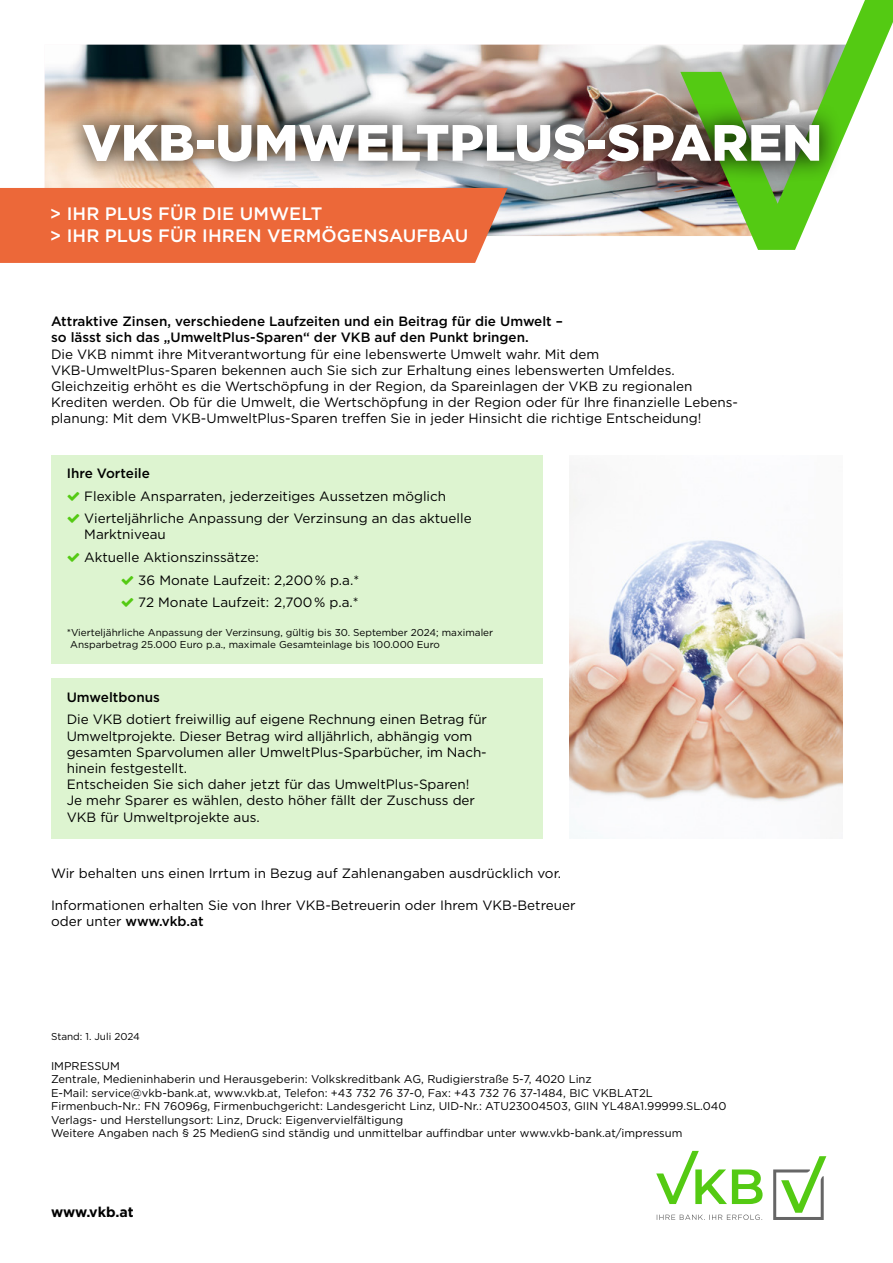
<style>
.page{position:relative;width:893px;height:1263px;background:#fff}
.page>*{position:absolute;margin:0;border:0;box-sizing:border-box;transform-origin:0 0}
.t1{font:900 51px "Gotham";color:#fff}
.t2{font:500 18px/21.6px "Gotham";letter-spacing:.005em;color:#fff}
.t3{font:700 14.25px "Gotham";letter-spacing:-.005em;color:#000}
.t4{font:13.5px/16.2px "Gotham";color:#000}
.t5{font:500 13.5px/16.2px "Gotham";color:#000}
.t6{font:11.25px/13.5px "Gotham";color:#000}
.t7{font:9.9px/12px "Gotham";color:#000}
.s1{font-weight:500}
</style>
<div class="page">
<div style="left:51px;top:678px;width:492px;height:161px;background:#ddf4d0"></div>
<div style="left:51px;top:455px;width:492px;height:208px;background:#ddf4d0"></div>
<img style="left:569px;top:471px;width:274px;height:361px">
<img style="left:45px;top:45px;width:635px;height:191px">
<svg style="left:680px;top:0;width:213px;height:250px"></svg>
<div style="left:0;top:188px;width:508px;height:75px;background:#ec6839"></div>
<svg style="left:656px;top:1151px;width:107px;height:53px"></svg>
<svg style="left:657px;top:1214px;width:105px;height:6px"></svg>
<svg style="left:773px;top:1156px;width:53px;height:64px"></svg>
<div style="left:61px;top:101px;width:781px;height:83px;background:#000;opacity:.7"></div>
<h1 class="t1" style="left:82px;top:108px;width:742px">VKB-UMWELTPLUS-SPAREN</h1>
<h2 class="t2" style="left:50px;top:203px;width:420px">&gt; IHR PLUS FÜR DIE UMWELT<br>&gt; IHR PLUS FÜR IHREN VERMÖGENSAUFBAU</h2>
<p class="t5" style="left:51px;top:313px;width:513px">Attraktive Zinsen, verschiedene Laufzeiten und ein Beitrag für die Umwelt – so lässt sich das „UmweltPlus-Sparen“ der VKB auf den Punkt bringen.</p>
<p class="t4" style="left:51px;top:345px;width:688px">Die VKB nimmt ihre Mitverantwortung für eine lebenswerte Umwelt wahr. Mit dem VKB-UmweltPlus-Sparen bekennen auch Sie sich zur Erhaltung eines lebenswerten Umfeldes.<br>Gleichzeitig erhöht es die Wertschöpfung in der Region, da Spareinlagen der VKB zu regionalen Krediten werden. Ob für die Umwelt, die Wertschöpfung in der Region oder für Ihre finanzielle Lebens&shy;planung: Mit dem VKB-UmweltPlus-Sparen treffen Sie in jeder Hinsicht die richtige Entscheidung!</p>
<p class="t5" style="left:67px;top:465px;width:85px">Ihre Vorteile</p>
<p class="t4" style="left:84px;top:484px;width:389px;line-height:22.5px">Flexible Ansparraten, jederzeitiges Aussetzen möglich<br>Vierteljährliche Anpassung der Verzinsung an das aktuelle</p>
<p class="t4" style="left:84px;top:526px;width:83px">Marktniveau</p>
<p class="t4" style="left:84px;top:549px;width:176px">Aktuelle Aktionszinssätze:</p>
<p class="t4" style="left:138px;top:571px;width:222px">36 Monate Laufzeit: 2,200 % p.a.*</p>
<p class="t4" style="left:138px;top:594px;width:222px">72 Monate Laufzeit: 2,700 % p.a.*</p>
<p class="t7" style="left:70px;top:627px;width:425px;text-indent:-3px">*Vierteljährliche Anpassung der Verzinsung, gültig bis 30. September 2024; maximaler<br>Ansparbetrag 25.000 Euro p.a., maximale Gesamteinlage bis 100.000 Euro</p>
<p class="t5" style="left:67px;top:689px;width:95px">Umweltbonus</p>
<p class="t4" style="left:67px;top:711px;width:422px">Die VKB dotiert freiwillig auf eigene Rechnung einen Betrag für Umweltprojekte. Dieser Betrag wird alljährlich, abhängig vom gesamten Sparvolumen aller UmweltPlus-Sparbücher, im Nach&shy;hinein festgestellt.<br>Entscheiden Sie sich daher jetzt für das UmweltPlus-Sparen!<br>Je mehr Sparer es wählen, desto höher fällt der Zuschuss der VKB für Umweltprojekte aus.</p>
<p class="t4" style="left:51px;top:865px;width:512px">Wir behalten uns einen Irrtum in Bezug auf Zahlenangaben ausdrücklich vor.</p>
<p class="t4" style="left:51px;top:897px;width:526px">Informationen erhalten Sie von Ihrer VKB-Betreuerin oder Ihrem VKB-Betreuer oder unter <span class="s1">www.vkb.at</span></p>
<p class="t7" style="left:51px;top:1031px;width:90px">Stand: 1. Juli 2024</p>
<p class="t6" style="left:51px;top:1059px;width:677px">IMPRESSUM<br>Zentrale, Medieninhaberin und Herausgeberin: Volkskreditbank AG, Rudigierstraße 5-7, 4020 Linz<br>E-Mail: service@vkb-bank.at, www.vkb.at, Telefon: +43 732 76 37-0, Fax: +43 732 76 37-1484, BIC VKBLAT2L Firmenbuch-Nr.: FN 76096g, Firmenbuchgericht: Landesgericht Linz, UID-Nr.: ATU23004503, GIIN YL48A1.99999.SL.040<br>Verlags- und Herstellungsort: Linz, Druck: Eigenvervielfältigung<br>Weitere Angaben nach § 25 MedienG sind ständig und unmittelbar auffindbar unter www.vkb-bank.at/impressum</p>
<p class="t3" style="left:51px;top:1202px;width:84px">www.vkb.at</p>
</div>
